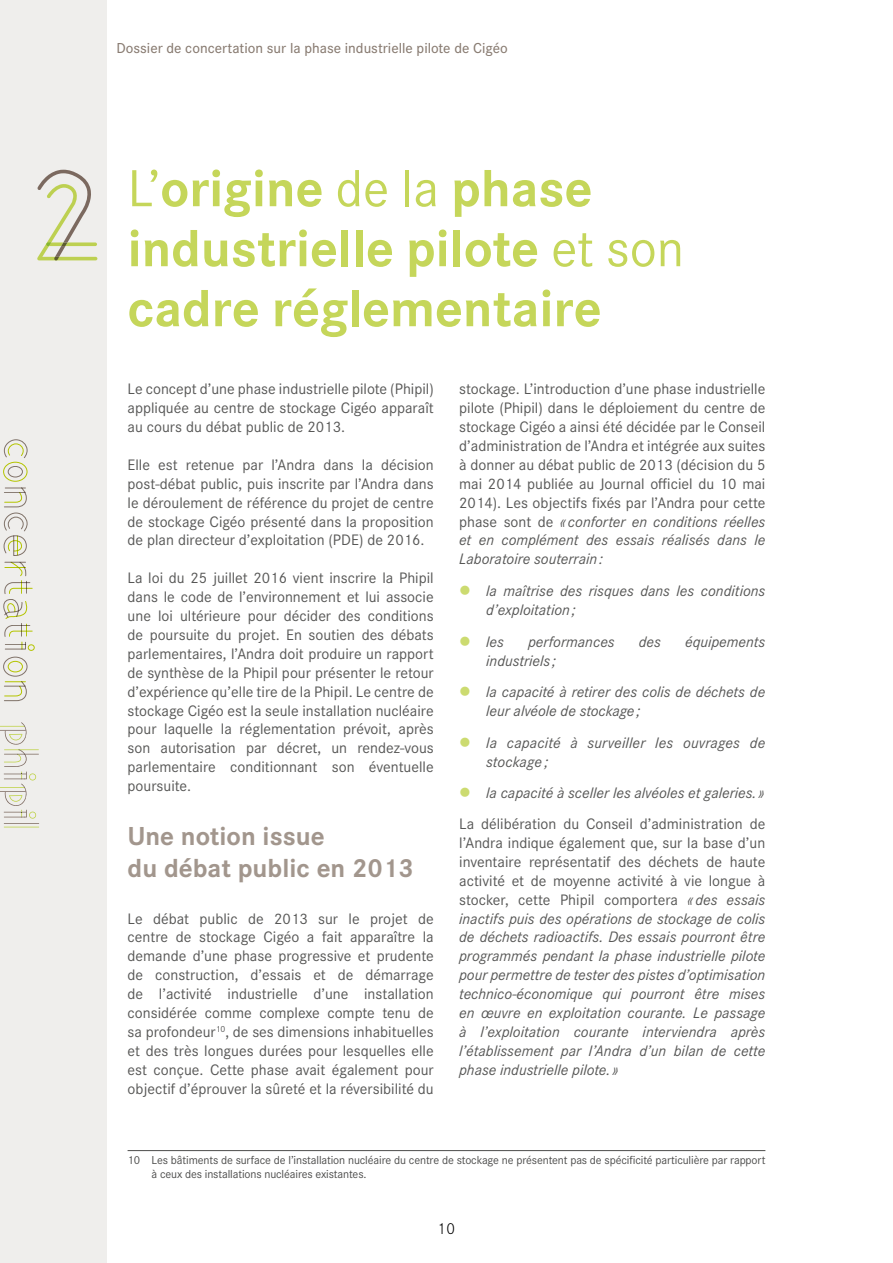
<style>
.page{position:relative;width:893px;height:1263px;background:#fff}
.page>*{position:absolute;margin:0;border:0;box-sizing:border-box;transform-origin:0 0}
.t1{font:700 54px/60px "Corporate S";color:#c5d65a}
.t2{font:700 27px/32.4px "Corporate S";color:#a2968d}
.t3{font:300 16.5px "Corporate S";color:#000}
.t4{font:15.75px/18.9px "Corporate S";color:#575756;text-align:justify}
.t5{font:italic 15.75px/18.9px "Corporate S";color:#575756}
.t6{font:500 15px "Corporate S";color:#897c72}
.t7{font:12px/14.4px "Corporate S";letter-spacing:-.01em;color:#4d4d4c}
.s1{font-weight:400}
.s2{font-style:italic}
.s3{font-style:normal}
</style>
<div class="page">
<div style="left:0;top:0;width:107px;height:1263px;background:#efeeec"></div>
<svg style="left:4px;top:439px;width:23px;height:19px"></svg>
<div style="left:3px;top:462px;width:24px;height:20px;border:1px solid #c0d400;border-radius:50%"></div>
<div style="left:8px;top:466px;width:15px;height:11px;border:1px solid #897c72;border-radius:50%"></div>
<div style="left:3px;top:657px;width:24px;height:19px;border:1px solid #897c72;border-radius:50%"></div>
<div style="left:8px;top:661px;width:15px;height:11px;border:1px solid #c0d400;border-radius:50%"></div>
<svg style="left:4px;top:487px;width:23px;height:20px"></svg>
<svg style="left:4px;top:681px;width:23px;height:20px"></svg>
<svg style="left:4px;top:513px;width:23px;height:43px"></svg>
<div style="left:28px;top:644px;width:7px;height:7px;border:1px solid #c0d400;border-radius:50%"></div>
<svg style="left:3px;top:562px;width:30px;height:87px"></svg>
<svg style="left:0;top:722px;width:39px;height:106px"></svg>
<hr style="left:128px;top:1150px;width:637px;height:1px;background:#4d4d4c">
<svg style="left:37px;top:170px;width:60px;height:90px"></svg>
<p class="t6" style="left:116px;top:39px;width:393px">Dossier de concertation sur la phase industrielle pilote de Cigéo</p>
<h1 class="t1" style="left:128px;top:160px;width:558px"><span class="s1">L’</span>origine <span class="s1">de la</span> phase industrielle pilote <span class="s1">et son </span>cadre réglementaire</h1>
<p class="t4" style="left:128px;top:380px;width:308px">Le concept d’une phase industrielle pilote (Phipil) appliquée au centre de stockage Cigéo apparaît au cours du débat public de 2013.</p>
<p class="t4" style="left:128px;top:455px;width:308px">Elle est retenue par l’Andra dans la décision post-débat public, puis inscrite par l’Andra dans le déroulement de référence du projet de centre de stockage Cigéo présenté dans la proposition de plan directeur d’exploitation (PDE) de 2016.</p>
<p class="t4" style="left:128px;top:569px;width:308px">La loi du 25 juillet 2016 vient inscrire la Phipil dans le code de l’environnement et lui associe une loi ultérieure pour décider des conditions de poursuite du projet. En soutien des débats parlementaires, l’Andra doit produire un rapport de synthèse de la Phipil pour présenter le retour d’expérience qu’elle tire de la Phipil. Le centre de stockage Cigéo est la seule installation nucléaire pour laquelle la réglementation prévoit, après son autorisation par décret, un rendez-vous parlementaire conditionnant son éventuelle poursuite.</p>
<h2 class="t2" style="left:128px;top:820px;width:288px">Une notion issue<br>du débat public en 2013</h2>
<p class="t4" style="left:128px;top:909px;width:308px">Le débat public de 2013 sur le projet de centre de stockage Cigéo a fait apparaître la demande d’une phase progressive et prudente de construction, d’essais et de démarrage de l’activité industrielle d’une installation considérée comme complexe compte tenu de sa profondeur<sup>10</sup>, de ses dimensions inhabituelles et des très longues durées pour lesquelles elle est conçue. Cette phase avait également pour objectif d’éprouver la sûreté et la réversibilité du</p>
<p class="t4" style="left:459px;top:380px;width:308px">stockage. L’introduction d’une phase industrielle pilote (Phipil) dans le déploiement du centre de stockage Cigéo a ainsi été décidée par le Conseil d’administration de l’Andra et intégrée aux suites à donner au débat public de 2013 (décision du 5 mai 2014 publiée au Journal officiel du 10 mai 2014). Les objectifs fixés par l’Andra pour cette phase sont de <span class="s2">« conforter en conditions réelles et en complément des essais réalisés dans le Laboratoire souterrain :</span></p>
<p class="t5" style="left:486px;top:581px;width:281px">la maîtrise des risques dans les conditions d’exploitation ;</p>
<p class="t5" style="left:486px;top:632px;width:19px">les</p>
<p class="t5" style="left:528px;top:632px;width:88px">performances</p>
<p class="t5" style="left:639px;top:632px;width:24px">des</p>
<p class="t5" style="left:685px;top:632px;width:82px">équipements</p>
<p class="t5" style="left:486px;top:645px;width:281px;line-height:31.7px">industriels ;<br>la capacité à retirer des colis de déchets de</p>
<p class="t5" style="left:486px;top:695px;width:281px;line-height:31.7px">leur alvéole de stockage ;<br>la capacité à surveiller les ouvrages de</p>
<p class="t5" style="left:486px;top:746px;width:280px;line-height:31.7px">stockage ;<br>la capacité à sceller les alvéoles et galeries.»</p>
<p class="t5" style="left:459px;top:814px;width:308px;text-align:justify"><span class="s3">La délibération du Conseil d’administration de l’Andra indique également que, sur la base d’un inventaire représentatif des déchets de haute activité et de moyenne activité à vie longue à stocker, cette Phipil comportera</span> « des essais inactifs puis des opérations de stockage de colis de déchets radioactifs. Des essais pourront être programmés pendant la phase industrielle pilote pour permettre de tester des pistes d’optimisation technico-économique qui pourront être mises en œuvre en exploitation courante. Le passage à l’exploitation courante interviendra après l’établissement par I’Andra d’un bilan de cette phase industrielle pilote.»</p>
<p class="t7" style="left:152px;top:1152px;width:615px;text-indent:-24px">10 Les bâtiments de surface de l’installation nucléaire du centre de stockage ne présentent pas de spécificité particulière par rapport à ceux des installations nucléaires existantes.</p>
<p class="t3" style="left:438px;top:1219px;width:19px">10</p>
</div>
